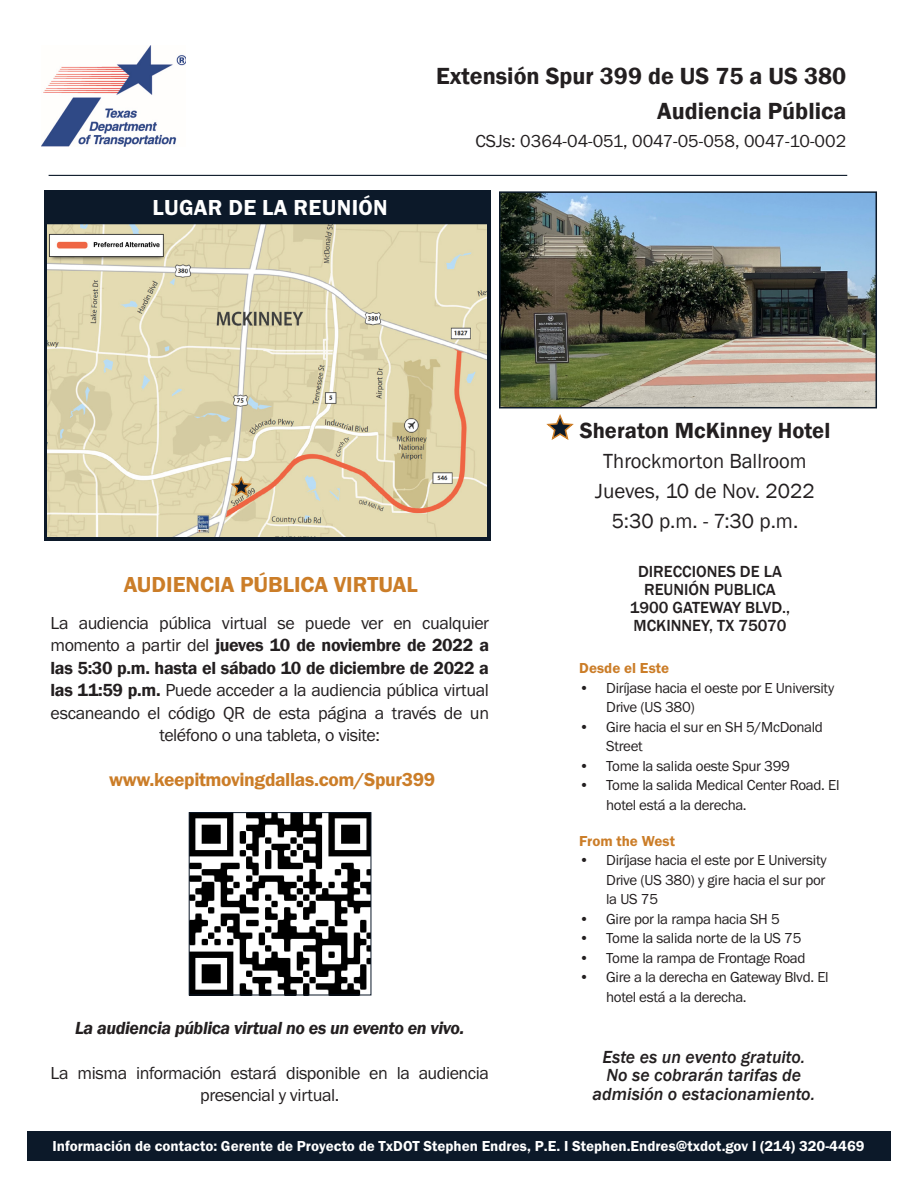
<style>
.page{position:relative;width:918px;height:1188px;background:#fff}
.page>*{position:absolute;margin:0;border:0;box-sizing:border-box;transform-origin:0 0}
.t1{font:600 24px "Franklin Gothic";color:#231f20}
.t2{font:600 22.5px "Franklin Gothic FS";color:#cb7d28}
.t3{font:600 22.5px "Franklin Gothic";color:#231f20}
.t4{font:600 22.5px "Franklin Gothic FS";letter-spacing:.015em;color:#fff}
.t5{font:21px "Franklin Gothic";color:#231f20}
.t6{font:600 19.5px "Franklin Gothic FS";letter-spacing:-.02em;color:#cb7d28}
.t7{font:18px/22.5px "Franklin Gothic FS";letter-spacing:-.02em;color:#231f20;text-align:center}
.t8{font:italic 500 18px/18.3px "Franklin Gothic";color:#231f20;text-align:center}
.t9{font:italic 600 18px "Franklin Gothic";letter-spacing:-.02em;color:#231f20}
.t10{font:18px "Franklin Gothic FS";color:#231f20}
.t11{font:500 16.5px "Franklin Gothic";color:#231f20}
.t12{font:15px/19.5px "Franklin Gothic FS";letter-spacing:-.025em;color:#231f20}
.t13{font:600 15px "Franklin Gothic FS";color:#fff}
.t14{font:600 15px "Franklin Gothic FS";color:#cb7d28}
.s1{font-family:"Franklin Gothic";font-weight:600}
.s2{font-family:"Franklin Gothic FS"}
</style>
<div class="page">
<div style="left:27px;top:1132px;width:864px;height:29px;background:#0c1929"></div>
<img style="left:42px;top:45px;width:144px;height:102px">
<hr style="left:49px;top:175px;width:798px;height:1px;background:#0c1929">
<svg style="left:546px;top:414px;width:28px;height:26px"></svg>
<img style="left:502px;top:194px;width:372px;height:211px">
<div style="left:499px;top:191px;width:378px;height:217px;border:2px solid #0c1929"></div>
<div style="left:44px;top:191px;width:446px;height:350px;background:#0c1929"></div>
<img style="left:48px;top:224px;width:439px;height:313px">
<svg style="left:229px;top:476px;width:25px;height:22px"></svg>
<img style="left:191px;top:814px;width:178px;height:179px">
<div style="left:189px;top:812px;width:182px;height:183px;border:1px solid #0c1929"></div>
<p class="t4" style="left:153px;top:195px;width:237px">LUGAR DE LA REUNIÓN</p>
<p class="t1" style="left:436px;top:62px;width:412px">Extensión Spur 399 de US 75 a US 380</p>
<p class="t1" style="left:657px;top:96px;width:191px">Audiencia Pública</p>
<p class="t10" style="left:476px;top:131px;width:372px">CSJs: 0364-04-051, 0047-05-058, 0047-10-002</p>
<p class="t2" style="left:124px;top:572px;width:296px">AUDIENCIA PÚBLICA VIRTUAL</p>
<p class="t7" style="left:51px;top:612px;width:440px">La audiencia pública virtual se puede ver en cualquier momento a partir del <span class="s1">jueves 10 de noviembre de 2022 a las 5:30 p.m. hasta el sábado 10 de diciembre de 2022 a las 11:59 p.m.</span> Puede acceder a la audiencia pública virtual escaneando el código QR de esta página a través de un teléfono o una tableta, o visite:</p>
<p class="t6" style="left:109px;top:769px;width:328px">www.keepitmovingdallas.com/Spur399</p>
<p class="t9" style="left:75px;top:1016px;width:391px">La audiencia pública virtual no es un evento en vivo.</p>
<p class="t7" style="left:51px;top:1062px;width:440px">La misma información estará disponible en la audiencia presencial y virtual.</p>
<p class="t3" style="left:580px;top:417px;width:252px">Sheraton McKinney Hotel</p>
<p class="t5" style="left:603px;top:448px;width:205px">Throckmorton Ballroom</p>
<p class="t5" style="left:595px;top:478px;width:221px">Jueves, 10 de Nov. 2022</p>
<p class="t5" style="left:612px;top:508px;width:188px">5:30 p.m. - 7:30 p.m<span class="s2">.</span></p>
<p class="t11" style="left:638px;top:561px;width:145px">DIRECCIONES DE LA</p>
<p class="t11" style="left:644px;top:579px;width:133px">REUNIÓN PUBLICA</p>
<p class="t11" style="left:630px;top:597px;width:162px">1900 GATEWAY BLVD.,</p>
<p class="t11" style="left:633px;top:615px;width:154px">MCKINNEY, TX 75070</p>
<p class="t14" style="left:579px;top:660px;width:91px">Desde el Este</p>
<p class="t12" style="left:606px;top:678px;width:230px;text-indent:-27px">• Diríjase hacia el oeste por E University<br>Drive (US 380)</p>
<p class="t12" style="left:606px;top:717px;width:218px;text-indent:-27px">• Gire hacia el sur en SH 5/McDonald<br>Street</p>
<p class="t12" style="left:579px;top:756px;width:212px">• Tome la salida oeste Spur 399</p>
<p class="t12" style="left:606px;top:776px;width:235px;text-indent:-27px">• Tome la salida Medical Center Road. El hotel está a la derecha.</p>
<p class="t14" style="left:579px;top:832px;width:97px">From the West</p>
<p class="t12" style="left:606px;top:851px;width:222px;text-align:justify;text-indent:-27px">• Diríjase hacia el este por E University Drive (US 380) y gire hacia el sur por la US 75</p>
<p class="t12" style="left:579px;top:909px;width:202px">• Gire por la rampa hacia SH 5</p>
<p class="t12" style="left:579px;top:929px;width:224px">• Tome la salida norte de la US 75</p>
<p class="t12" style="left:579px;top:948px;width:228px">• Tome la rampa de Frontage Road</p>
<p class="t12" style="left:606px;top:968px;width:224px;text-indent:-27px">• Gire a la derecha en Gateway Blvd. El hotel está a la derecha.</p>
<p class="t8" style="left:593px;top:1048px;width:224px">Este es un evento gratuito.<br>No se cobrarán tarifas de admisión o estacionamiento.</p>
<p class="t13" style="left:53px;top:1138px;width:814px">Información de contacto: Gerente de Proyecto de TxDOT Stephen Endres, P.E. I Stephen.Endres@txdot.gov I (214) 320-4469</p>
</div>
